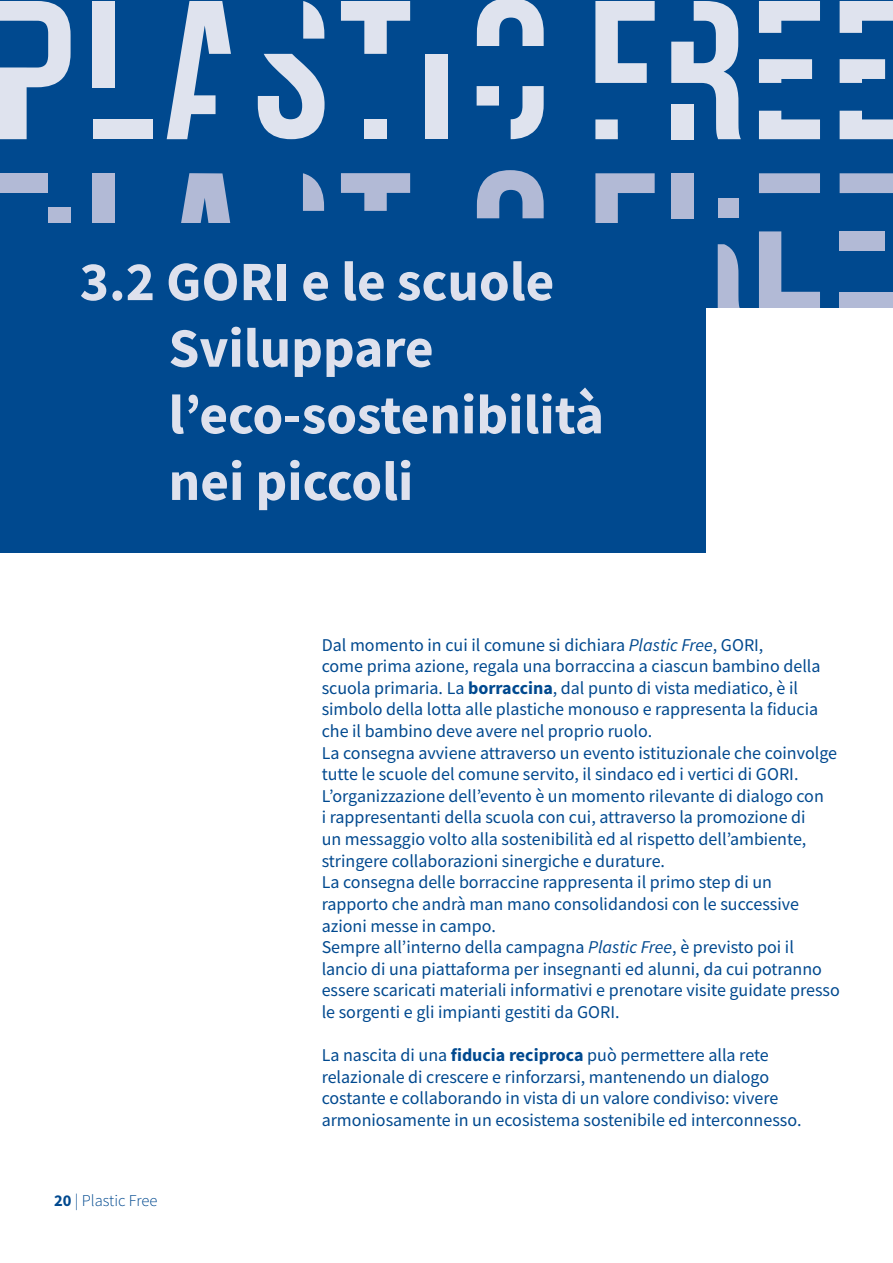
<style>
.page{position:relative;width:893px;height:1263px;background:#fff}
.page>*{position:absolute;margin:0;border:0;box-sizing:border-box;transform-origin:0 0}
.t1{font:700 55.5px/66.6px "Source Sans Pro";color:#dee1ed}
.t2{font:18px/21.6px "Source Sans Pro";color:#00498f}
.t3{font:300 16.5px "Source Sans Pro";color:#00498f}
.s1{font-weight:700}
.s2{font-style:italic}
</style>
<div class="page">
<div style="left:0;top:0;width:893px;height:1115px;background:#00498f"></div>
<svg style="left:0;top:1px;width:71px;height:138px"></svg>
<svg style="left:303px;top:1px;width:21px;height:38px"></svg>
<div style="left:92px;top:1px;width:23px;height:86px;background:#dfe3ee"></div>
<svg style="left:167px;top:1px;width:64px;height:138px"></svg>
<svg style="left:258px;top:54px;width:67px;height:85px"></svg>
<svg style="left:341px;top:1px;width:69px;height:53px"></svg>
<div style="left:426px;top:54px;width:22px;height:85px;background:#dfe3ee"></div>
<div style="left:364px;top:119px;width:23px;height:20px;background:#dfe3ee"></div>
<svg style="left:511px;top:86px;width:33px;height:53px"></svg>
<svg style="left:477px;top:0;width:67px;height:46px"></svg>
<div style="left:93px;top:119px;width:59px;height:20px;background:#dfe3ee"></div>
<svg style="left:477px;top:86px;width:22px;height:20px"></svg>
<svg style="left:181px;top:173px;width:50px;height:50px"></svg>
<div style="left:840px;top:292px;width:53px;height:19px;background:#b2bad6"></div>
<div style="left:718px;top:199px;width:20px;height:19px;background:#b2bad6"></div>
<div style="left:0;top:173px;width:48px;height:20px;background:#b2bad6"></div>
<div style="left:92px;top:173px;width:22px;height:79px;background:#b2bad6"></div>
<div style="left:48px;top:207px;width:22px;height:19px;background:#b2bad6"></div>
<svg style="left:718px;top:244px;width:23px;height:65px"></svg>
<div style="left:671px;top:173px;width:22px;height:45px;background:#b2bad6"></div>
<svg style="left:759px;top:231px;width:61px;height:78px"></svg>
<svg style="left:759px;top:173px;width:61px;height:20px"></svg>
<svg style="left:840px;top:173px;width:53px;height:20px"></svg>
<svg style="left:595px;top:173px;width:60px;height:50px"></svg>
<svg style="left:303px;top:173px;width:21px;height:38px"></svg>
<div style="left:840px;top:231px;width:45px;height:20px;background:#b2bad6"></div>
<svg style="left:341px;top:173px;width:69px;height:38px"></svg>
<svg style="left:477px;top:170px;width:67px;height:48px"></svg>
<svg style="left:595px;top:119px;width:23px;height:20px"></svg>
<svg style="left:595px;top:1px;width:60px;height:82px"></svg>
<svg style="left:759px;top:111px;width:61px;height:28px"></svg>
<svg style="left:759px;top:59px;width:53px;height:24px"></svg>
<svg style="left:759px;top:1px;width:61px;height:32px"></svg>
<svg style="left:840px;top:111px;width:53px;height:28px"></svg>
<svg style="left:840px;top:59px;width:45px;height:24px"></svg>
<svg style="left:840px;top:1px;width:53px;height:32px"></svg>
<svg style="left:671px;top:1px;width:70px;height:138px"></svg>
<div style="left:671px;top:104px;width:23px;height:35px;background:#dfe3ee"></div>
<div style="left:0;top:309px;width:893px;height:954px;background:#fff"></div>
<div style="left:0;top:223px;width:706px;height:330px;background:#00498f"></div>
<h1 class="t1" style="left:169px;top:248px;width:437px;text-indent:-89px">3.2 GORI e le scuole<br>Sviluppare l’eco-sostenibilità nei piccoli</h1>
<p class="t3" style="left:54px;top:1190px;width:105px"><span class="s1">20</span> | Plastic Free</p>
<p class="t2" style="left:322px;top:634px;width:520px">Dal momento in cui il comune si dichiara <span class="s2">Plastic Free</span>, GORI,<br>come prima azione, regala una borraccina a ciascun bambino della scuola primaria. La <span class="s1">borraccina</span>, dal punto di vista mediatico, è il simbolo della lotta alle plastiche monouso e rappresenta la fiducia che il bambino deve avere nel proprio ruolo.<br>La consegna avviene attraverso un evento istituzionale che coinvolge tutte le scuole del comune servito, il sindaco ed i vertici di GORI.<br>L’organizzazione dell’evento è un momento rilevante di dialogo con<br>i rappresentanti della scuola con cui, attraverso la promozione di<br>un messaggio volto alla sostenibilità ed al rispetto dell’ambiente, stringere collaborazioni sinergiche e durature.<br>La consegna delle borraccine rappresenta il primo step di un rapporto che andrà man mano consolidandosi con le successive azioni messe in campo.<br>Sempre all’interno della campagna <span class="s2">Plastic Free</span>, è previsto poi il lancio di una piattaforma per insegnanti ed alunni, da cui potranno essere scaricati materiali informativi e prenotare visite guidate presso le sorgenti e gli impianti gestiti da GORI.</p>
<p class="t2" style="left:322px;top:1044px;width:481px">La nascita di una <span class="s1">fiducia reciproca</span> può permettere alla rete relazionale di crescere e rinforzarsi, mantenendo un dialogo costante e collaborando in vista di un valore condiviso: vivere armoniosamente in un ecosistema sostenibile ed interconnesso.</p>
</div>
